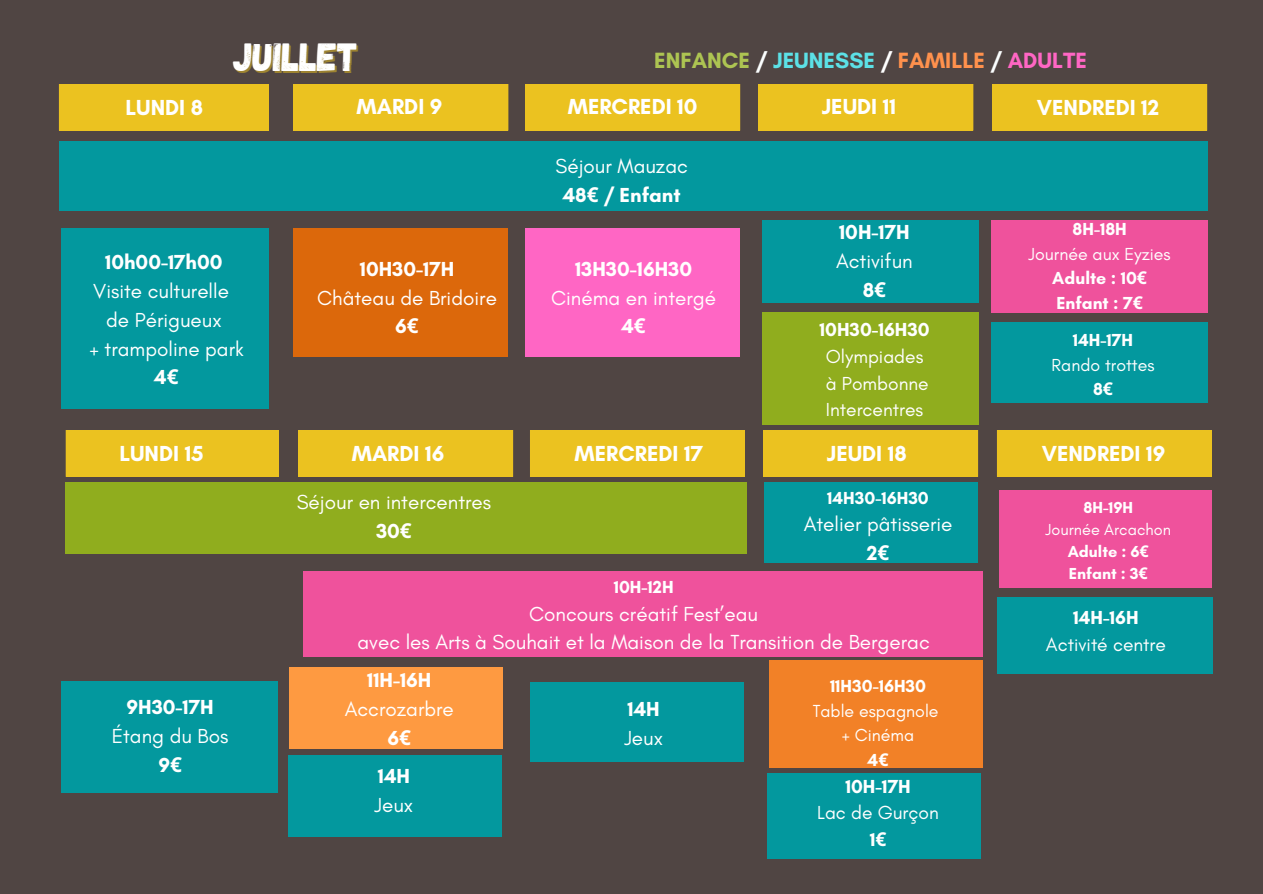
<style>
.page{position:relative;width:1263px;height:894px;background:#fff}
.page>*{position:absolute;margin:0;border:0;box-sizing:border-box;transform-origin:0 0}
.t1{font:39.15px "Gagalin";color:#fff}
.t2{font:700 22.5px "Glacial Indifference";color:#5ce1e6}
.t3{font:700 22.2px "Glacial Indifference";color:#fff}
.t4{font:20.7px/28.8px "Glacial Indifference";color:#fff;text-align:center}
.t5{font:19.2px/26.5px "Glacial Indifference";color:#fff;text-align:center}
.t6{font:700 17.7px/24.3px "Glacial Indifference";color:#fff;text-align:center}
.t7{font:17.7px/24.3px "Glacial Indifference";color:#fff;text-align:center}
.t8{font:700 16.2px "Glacial Indifference";color:#fff}
.t9{font:16.2px "Glacial Indifference";color:#fff}
.s1{color:#adc452}
.s2{color:#fbfefe}
.s3{color:#fff}
.s4{color:#ff914d}
.s5{color:#ff66c4}
.s6{font-weight:700}
.s7{font-family:"Noto Sans";font-weight:700}
.s8{font-weight:400}
.s9{font-family:"Noto Sans"}
</style>
<div class="page">
<div style="left:0;top:0;width:1263px;height:893px;background:#504543"></div>
<div style="left:59px;top:84px;width:210px;height:46px;background:#ebc220"></div>
<div style="left:71px;top:96px;width:186px;height:22px;background:#ebc220"></div>
<div style="left:293px;top:84px;width:215px;height:46px;background:#ebc220"></div>
<div style="left:305px;top:96px;width:191px;height:22px;background:#ebc220"></div>
<div style="left:525px;top:84px;width:215px;height:46px;background:#ebc220"></div>
<div style="left:537px;top:96px;width:191px;height:22px;background:#ebc220"></div>
<div style="left:758px;top:84px;width:215px;height:46px;background:#ebc220"></div>
<div style="left:770px;top:96px;width:191px;height:22px;background:#ebc220"></div>
<div style="left:992px;top:84px;width:215px;height:46px;background:#ebc220"></div>
<div style="left:1004px;top:96px;width:191px;height:22px;background:#ebc220"></div>
<div style="left:66px;top:430px;width:213px;height:46px;background:#ebc220"></div>
<div style="left:78px;top:442px;width:189px;height:22px;background:#ebc220"></div>
<div style="left:298px;top:430px;width:215px;height:46px;background:#ebc220"></div>
<div style="left:310px;top:442px;width:191px;height:22px;background:#ebc220"></div>
<div style="left:530px;top:430px;width:215px;height:46px;background:#ebc220"></div>
<div style="left:542px;top:442px;width:191px;height:22px;background:#ebc220"></div>
<div style="left:763px;top:430px;width:215px;height:46px;background:#ebc220"></div>
<div style="left:775px;top:442px;width:191px;height:22px;background:#ebc220"></div>
<div style="left:997px;top:430px;width:215px;height:46px;background:#ebc220"></div>
<div style="left:1009px;top:442px;width:191px;height:22px;background:#ebc220"></div>
<div style="left:59px;top:141px;width:1149px;height:69px;background:#03989e"></div>
<div style="left:61px;top:228px;width:208px;height:181px;background:#03989e"></div>
<div style="left:293px;top:228px;width:215px;height:128px;background:#dc680b"></div>
<div style="left:290px;top:666px;width:213px;height:82px;background:#fe9a41"></div>
<div style="left:288px;top:755px;width:214px;height:81px;background:#03989e"></div>
<div style="left:65px;top:482px;width:682px;height:71px;background:#90ad1e"></div>
<div style="left:61px;top:681px;width:216px;height:111px;background:#03989e"></div>
<div style="left:530px;top:681px;width:213px;height:80px;background:#03989e"></div>
<div style="left:768px;top:773px;width:213px;height:85px;background:#03989e"></div>
<div style="left:997px;top:597px;width:215px;height:76px;background:#03989e"></div>
<div style="left:525px;top:228px;width:215px;height:128px;background:#ff66c4"></div>
<div style="left:762px;top:220px;width:217px;height:82px;background:#03989e"></div>
<div style="left:769px;top:660px;width:213px;height:107px;background:#f28127"></div>
<div style="left:999px;top:490px;width:213px;height:97px;background:#ef529c"></div>
<div style="left:762px;top:312px;width:217px;height:112px;background:#90ad1e"></div>
<div style="left:991px;top:220px;width:217px;height:92px;background:#ef529c"></div>
<div style="left:991px;top:322px;width:217px;height:81px;background:#03989e"></div>
<div style="left:765px;top:482px;width:213px;height:80px;background:#03989e"></div>
<div style="left:303px;top:571px;width:679px;height:85px;background:#ef529c"></div>
<h4 class="t1" style="left:233px;top:31px;width:126px">Juillet</h4>
<h2 class="t2" style="left:654px;top:47px;width:434px"><span class="s1">ENFANCE</span> <span class="s2">/</span> JEUNESSE <span class="s3">/</span> <span class="s4">FAMILLE</span> <span class="s2">/</span> <span class="s5">ADULTE</span></h2>
<h2 class="t3" style="left:125px;top:94px;width:79px">LUNDI 8</h2>
<h2 class="t3" style="left:357px;top:92px;width:87px">MARDI 9</h2>
<h2 class="t3" style="left:568px;top:92px;width:131px">MERCREDI 10</h2>
<h2 class="t3" style="left:822px;top:92px;width:76px">JEUDI 11</h2>
<h3 class="t3" style="left:1037px;top:94px;width:124px">VENDREDI 12</h3>
<h2 class="t4" style="left:90px;top:247px;width:156px"><span class="s6">10h00-17h00<br></span>Visite culturelle de Périgueux<br>+ trampoline park<br><span class="s6">4</span><span class="s7">€</span></h2>
<h2 class="t4" style="left:317px;top:254px;width:181px"><span class="s6">10H30-17H<br></span>Château de Bridoire<br><span class="s6">6</span><span class="s7">€</span></h2>
<h1 class="t4" style="left:555px;top:151px;width:134px">Séjour Mauzac<br><span class="s6">48</span><span class="s7">€</span> <span class="s6">/ Enfant</span></h1>
<p class="t4" style="left:551px;top:254px;width:167px"><span class="s6">13H30-16H30<br></span>Cinéma en intergé<br><span class="s6">4</span><span class="s7">€</span></p>
<p class="t4" style="left:836px;top:217px;width:78px"><span class="s6">10H-17H<br></span>Activifun<br><span class="s6">8</span><span class="s7">€</span></p>
<h4 class="t5" style="left:819px;top:316px;width:112px"><span class="s6">10H30-16H30<br></span>Olympiades à Pombonne<br>Intercentres</h4>
<h3 class="t6" style="left:1029px;top:217px;width:144px">8H-18H<br><span class="s8">Journée aux Eyzies<br></span>Adulte : 10<span class="s9">€<br></span>Enfant : 7<span class="s9">€</span></h3>
<h3 class="t7" style="left:1052px;top:328px;width:104px"><span class="s6">14H-17H<br></span>Rando trottes<br><span class="s6">8</span><span class="s7">€</span></h3>
<h3 class="t3" style="left:119px;top:440px;width:86px">LUNDI 15</h3>
<h3 class="t3" style="left:352px;top:440px;width:94px">MARDI 16</h3>
<h3 class="t3" style="left:575px;top:440px;width:130px">MERCREDI 17</h3>
<h3 class="t3" style="left:827px;top:440px;width:81px">JEUDI 18</h3>
<h4 class="t3" style="left:1042px;top:440px;width:125px">VENDREDI 19</h4>
<h4 class="t4" style="left:297px;top:487px;width:196px">Séjour en intercentres<br><span class="s6">30</span><span class="s7">€</span></h4>
<h3 class="t6" style="left:827px;top:485px;width:103px">14H30-16H30</h3>
<h3 class="t4" style="left:804px;top:509px;width:150px">Atelier pâtisserie<br><span class="s6">2</span><span class="s7">€</span></h3>
<h3 class="t8" style="left:1083px;top:497px;width:51px">8H-19H</h3>
<h3 class="t9" style="left:1046px;top:519px;width:127px">Journée Arcachon</h3>
<h3 class="t8" style="left:1068px;top:541px;width:83px">Adulte : 6<span class="s9">€</span></h3>
<h4 class="t8" style="left:1069px;top:564px;width:81px">Enfant : 3<span class="s9">€</span></h4>
<h3 class="t6" style="left:614px;top:574px;width:61px">10H-12H</h3>
<h3 class="t4" style="left:358px;top:598px;width:574px">Concours créatif Fest’eau<br>avec les Arts à Souhait et la Maison de la Transition de Bergerac</h3>
<h2 class="t5" style="left:1046px;top:604px;width:122px"><span class="s6">14H-16H<br></span>Activité centre</h2>
<h4 class="t4" style="left:112px;top:692px;width:118px"><span class="s6">9H30-17H<br></span>Étang du Bos<br><span class="s6">9</span><span class="s7">€</span></h4>
<p class="t4" style="left:345px;top:665px;width:111px"><span class="s6">11H-16H<br></span>Accrozarbre<br><span class="s6">6</span><span class="s7">€</span></p>
<p class="t7" style="left:813px;top:673px;width:127px"><span class="s6">11H30-16H30<br></span>Table espagnole + Cinéma<br><span class="s6">4</span><span class="s7">€</span></p>
<h2 class="t4" style="left:624px;top:694px;width:40px;text-align:left"><span class="s6">14H<br></span>Jeux</h2>
<h2 class="t4" style="left:375px;top:761px;width:40px;text-align:left"><span class="s6">14H<br></span>Jeux</h2>
<h2 class="t5" style="left:817px;top:772px;width:123px"><span class="s6">10H-17H<br></span>Lac de Gurçon<br><span class="s6">1</span><span class="s7">€</span></h2>
</div>
